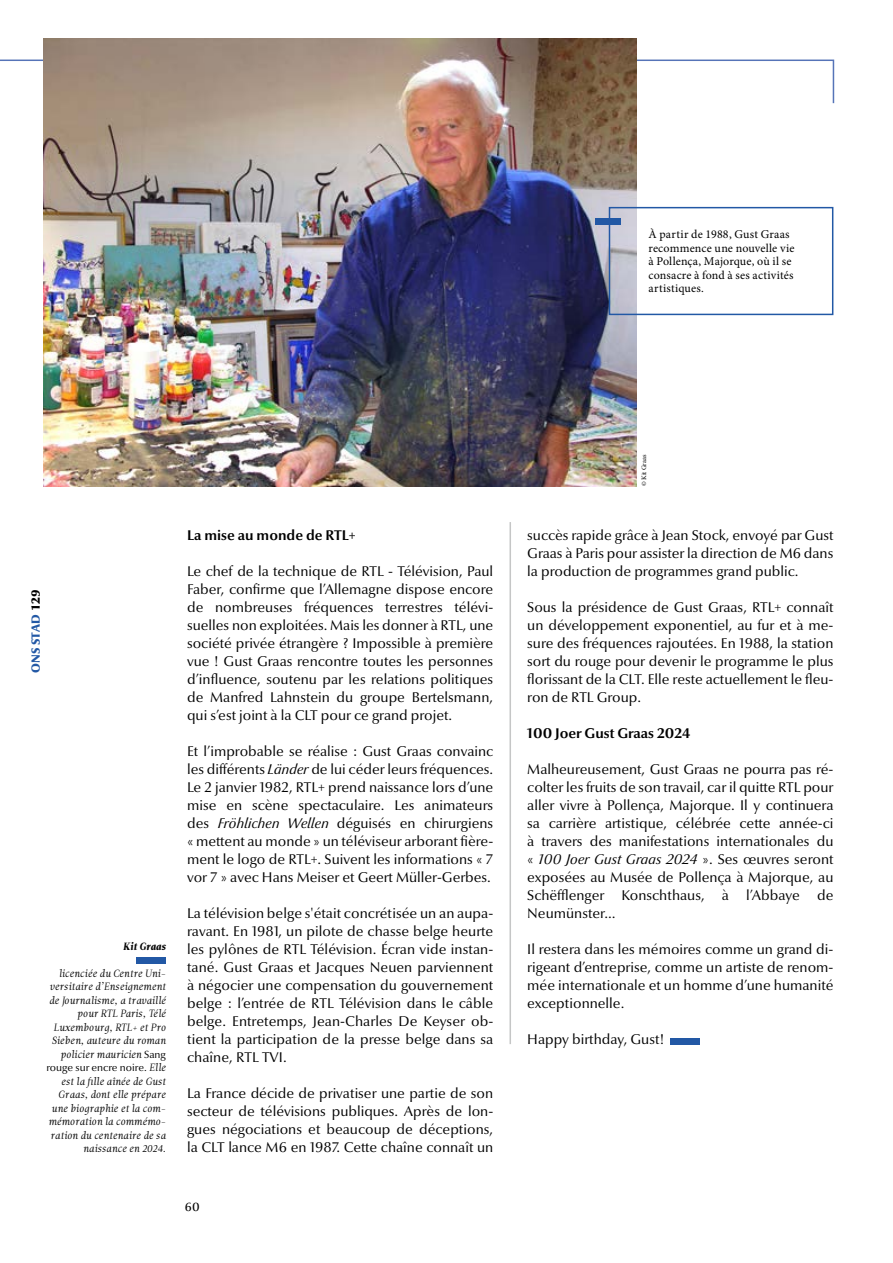
<style>
.page{position:relative;width:893px;height:1263px;background:#fff}
.page>*{position:absolute;margin:0;border:0;box-sizing:border-box;transform-origin:0 0}
.t1{font:14.25px/18px "Optima Nova LT Pro";color:#000;text-align:justify}
.t2{font:700 14.25px "Optima Nova LT Pro";color:#000}
.t3{font:12px/13.5px "Minion Pro";letter-spacing:.01em;color:#000}
.t4{font:900 12px "Optima Nova LT Pro";letter-spacing:.015em;color:#2258a5}
.t5{font:500 12px "Optima Nova LT Pro";color:#000}
.t6{font:10.5px/13.5px "Leitura Italic 1";color:#000;text-align:right}
.t7{font:10.5px "Optima Nova LT Pro";color:#000}
.t8{font:10.5px "Leitura Italic 4";color:#000}
.t9{font:6.75px "Minion Pro";letter-spacing:-.015em;color:#000}
.s1{color:#000}
.s2{font-family:"Optima Nova LT Pro"}
.s3{font-family:"Leitura Italic 1"}
.s4{font-style:italic}
</style>
<div class="page">
<div style="left:671px;top:1038px;width:29px;height:6px;background:#2258a5"></div>
<svg style="left:0;top:59px;width:835px;height:46px"></svg>
<img style="left:44px;top:39px;width:593px;height:447px">
<div style="left:137px;top:957px;width:29px;height:6px;background:#2258a5"></div>
<hr style="left:509px;top:522px;width:2px;height:522px;background:#c5c6c6">
<div style="left:609px;top:207px;width:224px;height:108px;border:2px solid #2258a5"></div>
<div style="left:595px;top:218px;width:25px;height:6px;background:#2258a5"></div>
<p class="t3" style="left:648px;top:228px;width:147px">À partir de 1988, Gust Graas recommence une nouvelle vie à Pollença, Majorque, où il se consacre à fond à ses activités artistiques.</p>
<p class="t4" style="left:28px;top:673px;width:85px;rotate:-90deg">ONS STAD <span class="s1">129</span></p>
<p class="t8" style="left:123px;top:940px;width:44px">Kit Graas</p>
<p class="t6" style="left:49px;top:967px;width:118px">licenciée du Centre Uni&shy;versitaire d’Enseignement de Journalisme, a travaillé pour RTL Paris, Télé<br>Luxembourg, RTL+ et Pro<br>Sieben, auteure du roman policier mauricien <span class="s2">Sang</span></p>
<p class="t7" style="left:46px;top:1061px;width:121px">rouge sur encre noire. <span class="s3">Elle</span></p>
<p class="t6" style="left:48px;top:1075px;width:119px">est la fille aînée de Gust<br>Graas, dont elle prépare une biographie et la com&shy;mémoration la commémo&shy;ration du centenaire de sa naissance en 2024.</p>
<p class="t2" style="left:187px;top:526px;width:170px">La mise au monde de RTL+</p>
<p class="t1" style="left:187px;top:562px;width:308px">Le chef de la technique de RTL - Télévision, Paul Faber, confirme que l’Allemagne dispose encore de nombreuses fréquences terrestres télévi&shy;suelles non exploitées. Mais les donner à RTL, une société privée étrangère ? Impossible à première vue ! Gust Graas rencontre toutes les personnes d’influence, soutenu par les relations politiques de Manfred Lahnstein du groupe Bertelsmann, qui s’est joint à la CLT pour ce grand projet.</p>
<p class="t1" style="left:187px;top:742px;width:308px">Et l’improbable se réalise : Gust Graas convainc les différents <span class="s4">Länder</span> de lui céder leurs fréquences.<br>Le 2 janvier 1982, RTL+ prend naissance lors d’une mise en scène spectaculaire. Les animateurs des <span class="s4">Fröhlichen Wellen</span> déguisés en chirurgiens « mettent au monde » un téléviseur arborant fière&shy;ment le logo de RTL+. Suivent les informations « 7 vor 7 » avec Hans Meiser et Geert Müller-Gerbes.</p>
<p class="t1" style="left:187px;top:904px;width:308px">La télévision belge s'était concrétisée un an aupa&shy;ravant. En 1981, un pilote de chasse belge heurte les pylônes de RTL Télévision. Écran vide instan&shy;tané. Gust Graas et Jacques Neuen parviennent à négocier une compensation du gouvernement belge : l’entrée de RTL Télévision dans le câble belge. Entretemps, Jean-Charles De Keyser ob&shy;tient la participation de la presse belge dans sa chaîne, RTL TVI.</p>
<p class="t1" style="left:187px;top:1084px;width:308px">La France décide de privatiser une partie de son secteur de télévisions publiques. Après de lon&shy;gues négociations et beaucoup de déceptions, la CLT lance M6 en 1987. Cette chaîne connaît un</p>
<p class="t5" style="left:185px;top:1199px;width:16px">60</p>
<p class="t9" style="left:639px;top:486px;width:33px;rotate:-90deg">© Kit Graas</p>
<p class="t1" style="left:527px;top:526px;width:308px">succès rapide grâce à Jean Stock, envoyé par Gust Graas à Paris pour assister la direction de M6 dans la production de programmes grand public.</p>
<p class="t1" style="left:527px;top:598px;width:308px">Sous la présidence de Gust Graas, RTL+ connaît un développement exponentiel, au fur et à me&shy;sure des fréquences rajoutées. En 1988, la station sort du rouge pour devenir le programme le plus florissant de la CLT. Elle reste actuellement le fleu&shy;ron de RTL Group.</p>
<p class="t2" style="left:527px;top:724px;width:165px">100 Joer Gust Graas 2024</p>
<p class="t1" style="left:527px;top:760px;width:308px">Malheureusement, Gust Graas ne pourra pas ré&shy;colter les fruits de son travail, car il quitte RTL pour aller vivre à Pollença, Majorque. Il y continuera sa carrière artistique, célébrée cette année-ci à travers des manifestations internationales du « <span class="s4">100 Joer Gust Graas 2024</span> ». Ses œuvres seront exposées au Musée de Pollença à Majorque, au Schëfflenger Konschthaus, à l’Abbaye de Neumünster…</p>
<p class="t1" style="left:527px;top:940px;width:308px">Il restera dans les mémoires comme un grand di&shy;rigeant d’entreprise, comme un artiste de renom&shy;mée internationale et un homme d’une humanité exceptionnelle.</p>
<p class="t1" style="left:527px;top:1030px;width:139px">Happy birthday, Gust!</p>
</div>
